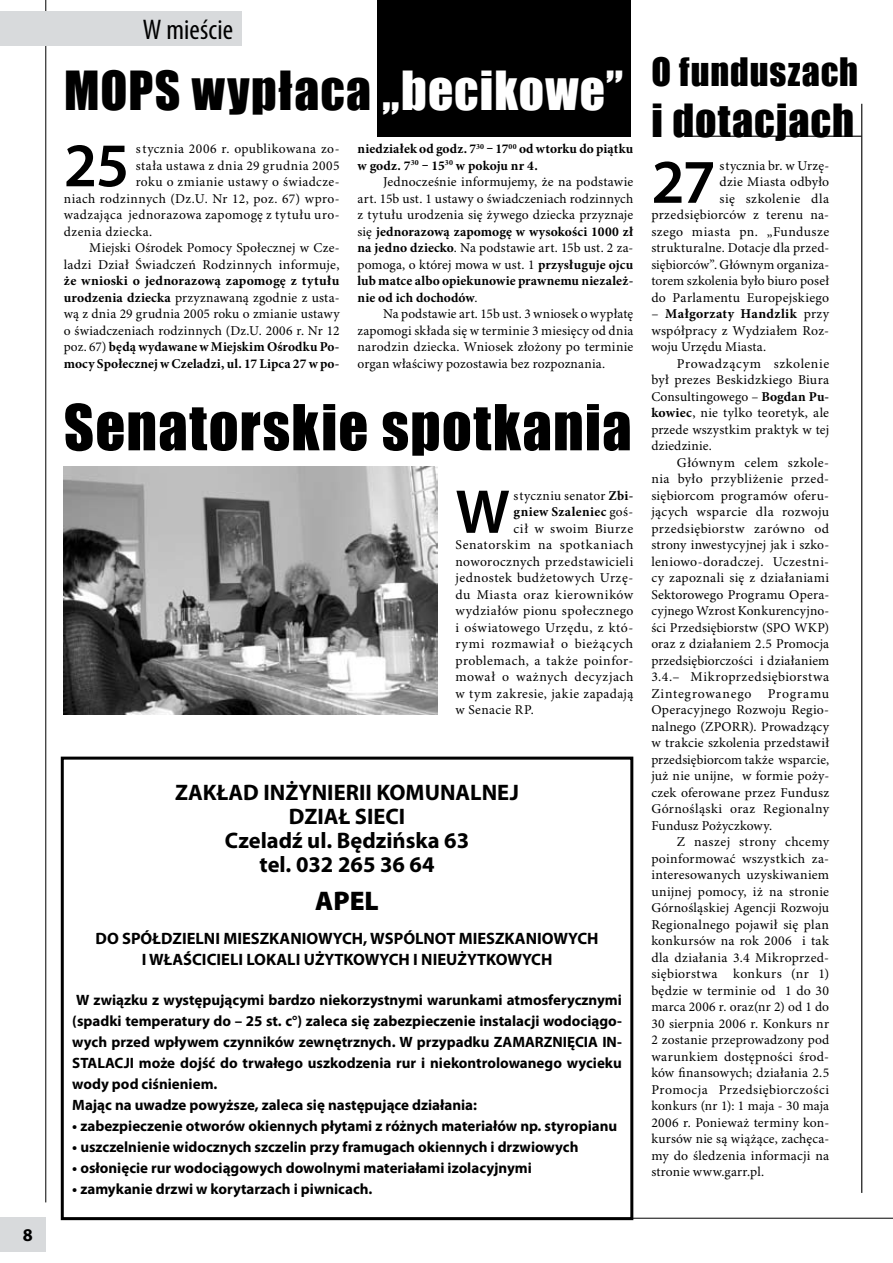
<style>
.page{position:relative;width:893px;height:1263px;background:#fff}
.page>*{position:absolute;margin:0;border:0;box-sizing:border-box;transform-origin:0 0}
.t1{font:600 62.4px "Myriad Pro";color:#000}
.t2{font:58.5px "Impact";letter-spacing:.02em;color:#000}
.t3{font:49.5px "Impact";letter-spacing:.025em;color:#000}
.t4{font:42px "Impact";letter-spacing:.02em;color:#000}
.t5{font:36px "Impact";letter-spacing:.025em;color:#000}
.t6{font:condensed 28.5px "Myriad Pro";letter-spacing:.005em;color:#000}
.t7{font:900 27px "Myriad Pro";color:#000}
.t8{font:700 22.5px/24px "Myriad Pro";color:#000;text-align:center}
.t9{font:700 16.5px/21px "Myriad Pro";color:#000;text-align:center}
.t10{font:700 15px/21px "Myriad Pro";color:#000}
.t11{font:13.5px/16.5px "Minion Pro";letter-spacing:.025em;color:#000;text-align:justify}
.t12{font:700 13.5px/16.5px "Minion Pro";letter-spacing:.01em;color:#000;text-align:justify}
.t13{font:13.5px "Minion Pro";letter-spacing:.045em;color:#000}
.t14{font:700 13.5px "Minion Pro";letter-spacing:.03em;color:#000}
.s1{color:#fff}
.s2{font-weight:400}
.s3{font-weight:700}
</style>
<div class="page">
<hr style="left:45px;top:0;width:1px;height:1202px;background:#000">
<div style="left:377px;top:0;width:254px;height:137px;background:#000"></div>
<img style="left:64px;top:467px;width:374px;height:247px">
<div style="left:61px;top:757px;width:572px;height:463px;border:3px solid #000"></div>
<hr style="left:861px;top:104px;width:1px;height:1089px;background:#000">
<hr style="left:684px;top:136px;width:178px;height:1px;background:#000">
<div style="left:0;top:1217px;width:46px;height:34px;background:#d8dadc"></div>
<hr style="left:64px;top:1218px;width:829px;height:1px;background:#000">
<div style="left:0;top:12px;width:242px;height:34px;background:#d8dadc"></div>
<h3 class="t6" style="left:143px;top:15px;width:92px">W mieście</h3>
<h3 class="t3" style="left:64px;top:52px;width:561px">MOPS wypłaca <span class="s1">„becikowe”</span></h3>
<h1 class="t1" style="left:64px;top:131px;width:67px">25</h1>
<p class="t11" style="left:136px;top:141px;width:205px">stycznia 2006 r. opublikowana zo-</p>
<p class="t11" style="left:136px;top:158px;width:205px">stała ustawa z dnia 29 grudnia 2005</p>
<p class="t11" style="left:136px;top:174px;width:205px">roku o zmianie ustawy o świadcze-</p>
<p class="t11" style="left:64px;top:191px;width:277px">niach rodzinnych (Dz.U. Nr 12, poz. 67) wpro-</p>
<p class="t11" style="left:64px;top:207px;width:277px">wadzająca jednorazowa zapomogę z tytułu uro-</p>
<p class="t11" style="left:64px;top:224px;width:90px">dzenia dziecka.</p>
<p class="t11" style="left:89px;top:240px;width:252px">Miejski Ośrodek Pomocy Społecznej w Cze-</p>
<p class="t11" style="left:64px;top:257px;width:277px">ladzi Dział Świadczeń Rodzinnych informuje,</p>
<p class="t12" style="left:64px;top:273px;width:277px">że wnioski o jednorazową zapomogę z tytułu urodzenia dziecka <span class="s2">przyznawaną zgodnie z usta&shy;wą z dnia 29 grudnia 2005 roku o zmianie ustawy o świadczeniach rodzinnych (Dz.U. 2006 r. Nr 12 poz. 67)</span> będą wydawane w Miejskim Ośrodku Po&shy;mocy Społecznej w Czeladzi, ul. 17 Lipca 27 w po-</p>
<p class="t12" style="left:358px;top:141px;width:277px">niedziałek od godz. 7<sup>30</sup> – 17<sup>00</sup> od wtorku do piątku w godz. 7<sup>30</sup> – 15<sup>30</sup> w pokoju nr 4.</p>
<p class="t11" style="left:358px;top:174px;width:277px;text-indent:26px">Jednocześnie informujemy, że na podstawie art. 15b ust. 1 ustawy o świadczeniach rodzinnych z tytułu urodzenia się żywego dziecka przyznaje się <span class="s3">jednorazową zapomogę w wysokości 1000 zł na jedno dziecko</span>. Na podstawie art. 15b ust. 2 za&shy;pomoga, o której mowa w ust. 1 <span class="s3">przysługuje ojcu lub matce albo opiekunowie prawnemu niezależ&shy;nie od ich dochodów</span>.</p>
<p class="t11" style="left:358px;top:306px;width:277px;text-indent:26px">Na podstawie art. 15b ust. 3 wniosek o wypłatę zapomogi składa się w terminie 3 miesięcy od dnia narodzin dziecka. Wniosek złożony po terminie organ właściwy pozostawia bez rozpoznania.</p>
<h2 class="t2" style="left:64px;top:382px;width:569px">Senatorskie spotkania</h2>
<h1 class="t1" style="left:455px;top:477px;width:56px">W</h1>
<p class="t11" style="left:513px;top:488px;width:121px">styczniu senator <span class="s3">Zbi-</span></p>
<p class="t14" style="left:513px;top:504px;width:121px">gniew Szaleniec <span class="s2">goś-</span></p>
<p class="t13" style="left:513px;top:520px;width:121px">cił w swoim Biurze</p>
<p class="t13" style="left:455px;top:537px;width:179px">Senatorskim na spotkaniach</p>
<p class="t11" style="left:455px;top:554px;width:179px">noworocznych przedstawicieli</p>
<p class="t11" style="left:455px;top:570px;width:179px">jednostek budżetowych Urzę-</p>
<p class="t11" style="left:455px;top:587px;width:179px">du Miasta oraz kierowników</p>
<p class="t11" style="left:455px;top:603px;width:179px">wydziałów pionu społecznego</p>
<p class="t11" style="left:455px;top:620px;width:179px">i oświatowego Urzędu, z któ-</p>
<p class="t11" style="left:455px;top:636px;width:179px">rymi rozmawiał o bieżących</p>
<p class="t11" style="left:455px;top:653px;width:179px">problemach, a także poinfor-</p>
<p class="t11" style="left:455px;top:669px;width:179px">mował o ważnych decyzjach</p>
<p class="t11" style="left:455px;top:686px;width:179px">w tym zakresie, jakie zapadają</p>
<p class="t11" style="left:455px;top:702px;width:80px">w Senacie RP.</p>
<h3 class="t8" style="left:175px;top:779px;width:346px">ZAKŁAD INŻYNIERII KOMUNALNEJ<br>DZIAŁ SIECI<br>Czeladź ul. Będzińska 63<br>tel. 032 265 36 64</h3>
<h3 class="t7" style="left:315px;top:885px;width:65px">APEL</h3>
<p class="t9" style="left:96px;top:927px;width:505px">DO SPÓŁDZIELNI MIESZKANIOWYCH, WSPÓLNOT MIESZKANIOWYCH<br>I WŁAŚCICIELI LOKALI UŻYTKOWYCH I NIEUŻYTKOWYCH</p>
<p class="t10" style="left:72px;top:989px;width:551px">W związku z występującymi bardzo niekorzystnymi warunkami atmosferycznymi (spadki temperatury do – 25 st. c°) zaleca się zabezpieczenie instalacji wodociągo&shy;wych przed wpływem czynników zewnętrznych. W przypadku ZAMARZNIĘCIA IN-STALACJI może dojść do trwałego uszkodzenia rur i niekontrolowanego wycieku wody pod ciśnieniem.<br>Mając na uwadze powyższe, zaleca się następujące działania:</p>
<p class="t10" style="left:72px;top:1115px;width:546px">• zabezpieczenie otworów okiennych płytami z różnych materiałów np. styropianu</p>
<p class="t10" style="left:72px;top:1136px;width:508px">• uszczelnienie widocznych szczelin przy framugach okiennych i drzwiowych</p>
<p class="t10" style="left:72px;top:1157px;width:461px">• osłonięcie rur wodociągowych dowolnymi materiałami izolacyjnymi</p>
<p class="t10" style="left:72px;top:1178px;width:302px">• zamykanie drzwi w korytarzach i piwnicach.</p>
<h3 class="t5" style="left:651px;top:44px;width:208px">O funduszach</h3>
<h3 class="t4" style="left:651px;top:88px;width:204px">i dotacjach</h3>
<p class="t11" style="left:651px;top:158px;width:179px;text-align:right">stycznia br. w Urzę-<br>dzie Miasta odbyło<br>się szkolenie dla przedsiębiorców z terenu na&shy;szego miasta pn. „Fundusze strukturalne. Dotacje dla przed&shy;siębiorców”. Głównym organiza&shy;torem szkolenia było biuro poseł do Parlamentu Europejskiego</p>
<p class="t11" style="left:651px;top:306px;width:179px">– <span class="s3">Małgorzaty Handzlik</span> przy współpracy z Wydziałem Roz&shy;woju Urzędu Miasta.</p>
<p class="t11" style="left:651px;top:356px;width:179px;text-indent:26px">Prowadzącym szkolenie był prezes Beskidzkiego Biura Consultingowego – <span class="s3">Bogdan Pu&shy;kowiec</span>, nie tylko teoretyk, ale przede wszystkim praktyk w tej dziedzinie.</p>
<p class="t11" style="left:651px;top:455px;width:179px;text-indent:26px">Głównym celem szkole&shy;nia było przybliżenie przed&shy;siębiorcom programów oferu&shy;jących wsparcie dla rozwoju przedsiębiorstw zarówno od strony inwestycyjnej jak i szko&shy;leniowo-doradczej. Uczestni&shy;cy zapoznali się z działaniami Sektorowego Programu Opera&shy;cyjnego Wzrost Konkurencyjno&shy;ści Przedsiębiorstw (SPO WKP) oraz z działaniem 2.5 Promocja przedsiębiorczości i działaniem 3.4.– Mikroprzedsiębiorstwa Zintegrowanego Programu Operacyjnego Rozwoju Regio&shy;nalnego (ZPORR). Prowadzący w trakcie szkolenia przedstawił przedsiębiorcom także wsparcie, już nie unijne, w formie poży&shy;czek oferowane przez Fundusz Górnośląski oraz Regionalny Fundusz Pożyczkowy.</p>
<p class="t11" style="left:651px;top:834px;width:179px;text-indent:26px">Z naszej strony chcemy poinformować wszystkich za&shy;interesowanych uzyskiwaniem unijnej pomocy, iż na stronie Górnośląskiej Agencji Rozwoju Regionalnego pojawił się plan konkursów na rok 2006 i tak dla działania 3.4 Mikroprzed&shy;siębiorstwa konkurs (nr 1) będzie w terminie od 1 do 30 marca 2006 r. oraz(nr 2) od 1 do 30 sierpnia 2006 r. Konkurs nr 2 zostanie przeprowadzony pod warunkiem dostępności środ&shy;ków finansowych; działania 2.5<br>Promocja Przedsiębiorczości konkurs (nr 1): 1 maja - 30 maja 2006 r. Ponieważ terminy kon&shy;kursów nie są wiążące, zachęca&shy;my do śledzenia informacji na stronie www.garr.pl.</p>
<h1 class="t1" style="left:651px;top:147px;width:66px">27</h1>
</div>
